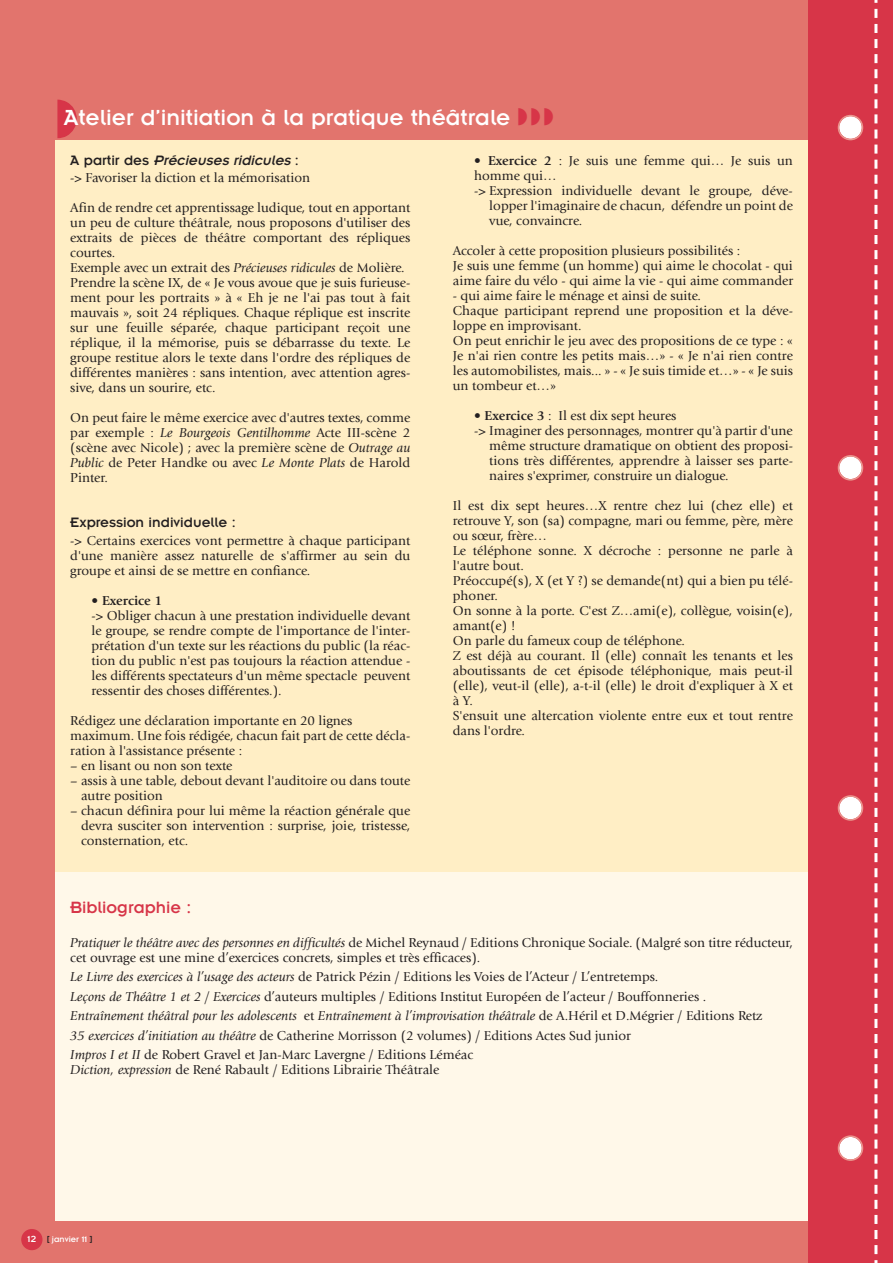
<style>
.page{position:relative;width:893px;height:1263px;background:#fff}
.page>*{position:absolute;margin:0;border:0;box-sizing:border-box;transform-origin:0 0}
.t1{font:24px "Insignia";color:#fff}
.t2{font:18px "Insignia";color:#d73548}
.t3{font:italic 15px "Insignia";color:#231f20}
.t4{font:15px "Insignia";color:#231f20}
.t5{font:13.5px/15px "Giovanni";color:#231f20}
.t6{font:700 13.5px "Giovanni";color:#231f20}
.t7{font:9px "Insignia";color:#fff}
.s1{color:#d73548}
.s2{font-style:normal}
.s3{font-style:italic}
.s4{font-weight:700}
.s5{font-size:9.75px}
.s6{color:#231f20}
</style>
<div class="page">
<div style="left:808px;top:0;width:85px;height:1263px;background:#d73548"></div>
<div style="left:0;top:0;width:808px;height:1263px;background:#e2746d"></div>
<svg style="left:838px;top:115px;width:25px;height:25px"></svg>
<svg style="left:838px;top:455px;width:25px;height:26px"></svg>
<svg style="left:838px;top:795px;width:25px;height:26px"></svg>
<svg style="left:838px;top:1135px;width:25px;height:26px"></svg>
<svg style="left:874px;top:0;width:3px;height:1263px"></svg>
<div style="left:21px;top:1229px;width:21px;height:21px;background:#d73548;border-radius:50%"></div>
<div style="left:55px;top:140px;width:753px;height:1080px;background:#fff8e9"></div>
<div style="left:55px;top:140px;width:753px;height:732px;background:#ffeec5"></div>
<h1 class="t1" style="left:64px;top:109px;width:492px">Atelier d’initiation à la pratique théâtrale <span class="s1">◗◗◗</span></h1>
<p class="t3" style="left:70px;top:155px;width:230px"><span class="s2">A p a r t i r d e s</span> Précieuses ridicules <span class="s2">:</span></p>
<p class="t5" style="left:70px;top:172px;width:241px">-&gt; Favoriser la diction et la mémorisation</p>
<p class="t5" style="left:70px;top:202px;width:342px">Afin de rendre cet apprentissage ludique, tout en apportant un peu de culture théâtrale, nous proposons d'utiliser des extraits de pièces de théâtre comportant des répliques courtes.<br>Exemple avec un extrait des <span class="s3">Précieuses ridicules</span> de Molière.<br>Prendre la scène IX, de « Je vous avoue que je suis furieuse&shy;ment pour les portraits » à « Eh je ne l'ai pas tout à fait mauvais », soit 24 répliques. Chaque réplique est inscrite sur une feuille séparée, chaque participant reçoit une réplique, il la mémorise, puis se débarrasse du texte. Le groupe restitue alors le texte dans l'ordre des répliques de différentes manières : sans intention, avec attention agres&shy;sive, dans un sourire, etc.</p>
<p class="t5" style="left:70px;top:412px;width:342px;text-align:justify">On peut faire le même exercice avec d'autres textes, comme par exemple : <span class="s3">Le Bourgeois Gentilhomme</span> Acte III-scène 2 (scène avec Nicole) ; avec la première scène de <span class="s3">Outrage au Public</span> de Peter Handke ou avec <span class="s3">Le Monte Plats</span> de Harold Pinter.</p>
<p class="t4" style="left:70px;top:518px;width:167px">Expression individuelle :</p>
<p class="t5" style="left:70px;top:534px;width:342px;text-align:justify">-&gt; Certains exercices vont permettre à chaque participant d'une manière assez naturelle de s'affirmer au sein du groupe et ainsi de se mettre en confiance.</p>
<p class="t6" style="left:92px;top:595px;width:72px">• Exercice 1</p>
<p class="t5" style="left:92px;top:609px;width:320px;text-align:justify">-&gt; Obliger chacun à une prestation individuelle devant le groupe, se rendre compte de l'importance de l'inter&shy;prétation d'un texte sur les réactions du public (la réac&shy;tion du public n'est pas toujours la réaction attendue - les différents spectateurs d'un même spectacle peuvent ressentir des choses différentes.).</p>
<p class="t5" style="left:70px;top:714px;width:342px">Rédigez une déclaration importante en 20 lignes maximum. Une fois rédigée, chacun fait part de cette décla&shy;ration à l'assistance présente :</p>
<p class="t5" style="left:70px;top:759px;width:164px">– en lisant ou non son texte</p>
<p class="t5" style="left:81px;top:774px;width:331px;text-indent:-11px">– assis à une table, debout devant l'auditoire ou dans toute autre position</p>
<p class="t5" style="left:81px;top:804px;width:331px;text-align:justify;text-indent:-11px">– chacun définira pour lui même la réaction générale que devra susciter son intervention : surprise, joie, tristesse, consternation, etc.</p>
<p class="t5" style="left:474px;top:154px;width:320px"><span class="s4">• Exercice 2</span> : Je suis une femme qui… Je suis un</p>
<p class="t5" style="left:474px;top:169px;width:84px">homme qui…</p>
<p class="t5" style="left:474px;top:184px;width:320px">-&gt; Expression individuelle devant le groupe, déve-</p>
<p class="t5" style="left:489px;top:199px;width:305px">lopper l'imaginaire de chacun, défendre un point de</p>
<p class="t5" style="left:489px;top:214px;width:94px">vue, convaincre.</p>
<p class="t5" style="left:453px;top:244px;width:342px">Accoler à cette proposition plusieurs possibilités :<br>Je suis une femme (un homme) qui aime le chocolat - qui aime faire du vélo - qui aime la vie - qui aime commander</p>
<p class="t5" style="left:453px;top:289px;width:342px">- qui aime faire le ménage et ainsi de suite.<br>Chaque participant reprend une proposition et la déve&shy;loppe en improvisant.<br>On peut enrichir le jeu avec des propositions de ce type : « Je n'ai rien contre les petits mais…» - « Je n'ai rien contre les automobilistes, mais... » - « Je suis timide et…» - « Je suis un tombeur et…»</p>
<p class="t5" style="left:474px;top:409px;width:204px"><span class="s4">• Exercice 3</span> : Il est dix sept heures</p>
<p class="t5" style="left:474px;top:424px;width:320px">-&gt; Imaginer des personnages, montrer qu'à partir d'une</p>
<p class="t5" style="left:489px;top:439px;width:305px">même structure dramatique on obtient des proposi-</p>
<p class="t5" style="left:489px;top:454px;width:305px">tions très différentes, apprendre à laisser ses parte-</p>
<p class="t5" style="left:489px;top:469px;width:241px">naires s'exprimer, construire un dialogue.</p>
<p class="t5" style="left:453px;top:499px;width:342px">Il est dix sept heures…X rentre chez lui (chez elle) et retrouve Y, son (sa) compagne, mari ou femme, père, mère ou sœur, frère…<br>Le téléphone sonne. X décroche : personne ne parle à l'autre bout.<br>Préoccupé(s), X (et Y ?) se demande(nt) qui a bien pu télé&shy;phoner.<br>On sonne à la porte. C'est Z…ami(e), collègue, voisin(e), amant(e) !<br>On parle du fameux coup de téléphone.<br>Z est déjà au courant. Il (elle) connaît les tenants et les aboutissants de cet épisode téléphonique, mais peut-il (elle), veut-il (elle), a-t-il (elle) le droit d'expliquer à X et à Y.<br>S'ensuit une altercation violente entre eux et tout rentre dans l'ordre.</p>
<h2 class="t2" style="left:70px;top:901px;width:122px">Bibliographie :</h2>
<p class="t5" style="left:70px;top:936px;width:724px"><span class="s3">Pratiquer le théâtre avec des personnes en difficultés</span> de Michel Reynaud / Editions Chronique Sociale. (Malgré son titre réducteur, cet ouvrage est une mine d’exercices concrets, simples et très efficaces).</p>
<p class="t5" style="left:70px;top:968px;width:694px;line-height:19.5px"><span class="s3">Le Livre des exercices à l’usage des acteurs</span> de Patrick Pézin / Editions les Voies de l’Acteur / L’entretemps.<br><span class="s3">Leçons de Théâtre 1 et 2 / Exercices</span> d’auteurs multiples / Editions Institut Européen de l’acteur / Bouffonneries .<br><span class="s3">Entraînement théâtral pour les adolescents</span> et <span class="s3">Entraînement à l’improvisation théâtrale</span> de A.Héril et D.Mégrier / Editions Retz <span class="s3">35 exercices d’initiation au théâtre</span> de Catherine Morrisson (2 volumes) / Editions Actes Sud junior<br><span class="s3">Impros I et II</span> de Robert Gravel et Jan-Marc Lavergne / Editions Léméac</p>
<p class="t5" style="left:70px;top:1063px;width:371px"><span class="s3">Diction, expression</span> de René Rabault / Editions Librairie Théâtrale</p>
<p class="t7" style="left:28px;top:1236px;width:66px"><span class="s5">12</span> <span class="s6">[</span> janvier 11 <span class="s6">]</span></p>
</div>
